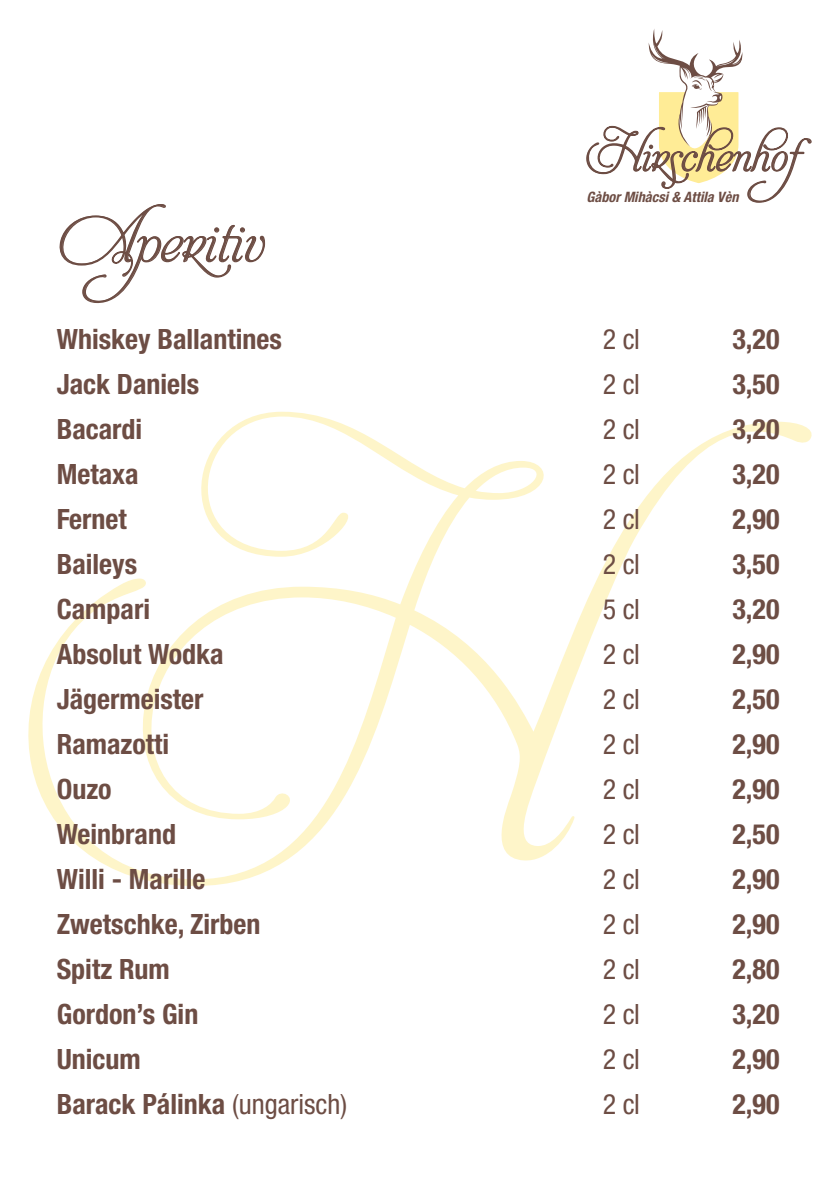
<style>
.page{position:relative;width:840px;height:1191px;background:#fff}
.page>*{position:absolute;margin:0;border:0;box-sizing:border-box;transform-origin:0 0}
.t1{font:48px "Aphrodite Slim Pro";color:#6d4d44}
.t2{font:36.6px "Aphrodite Slim Pro";color:#6d4d44}
.Speisen{font:700 condensed 28px "Helvetica Neue";color:#6d4d44}
.Speisen-2{font:condensed 28px "Helvetica Neue";letter-spacing:-.02em;color:#6d4d44}
.t3{font:italic 700 condensed 14.4px "Helvetica Neue";color:#6d4d44}
.s1{font-weight:400}
</style>
<div class="page">
<svg style="left:28px;top:412px;width:784px;height:474px"></svg>
<svg style="left:586px;top:29px;width:226px;height:174px"></svg>
<svg style="left:59px;top:204px;width:206px;height:100px"></svg>
<p class="t1" style="left:57px;top:217px;width:209px">Ape ri ti v</p>
<h2 class="t2" style="left:585px;top:137px;width:272px">Hirschenhof</h2>
<p class="t3" style="left:586px;top:188px;width:153px">Gàbor Mihàcsi &amp; Attila Vèn</p>
<p class="Speisen" style="left:57px;top:322px;width:226px">Whiskey Ballantines</p>
<p class="Speisen-2" style="left:602px;top:323px;width:39px">2 cl</p>
<p class="Speisen" style="left:732px;top:322px;width:49px">3,20</p>
<p class="Speisen" style="left:57px;top:367px;width:144px">Jack Daniels</p>
<p class="Speisen-2" style="left:602px;top:368px;width:39px">2 cl</p>
<p class="Speisen" style="left:732px;top:367px;width:49px">3,50</p>
<p class="Speisen" style="left:57px;top:412px;width:87px">Bacardi</p>
<p class="Speisen-2" style="left:602px;top:413px;width:39px">2 cl</p>
<p class="Speisen" style="left:732px;top:412px;width:49px">3,20</p>
<p class="Speisen" style="left:57px;top:457px;width:83px">Metaxa</p>
<p class="Speisen-2" style="left:602px;top:458px;width:39px">2 cl</p>
<p class="Speisen" style="left:732px;top:457px;width:49px">3,20</p>
<p class="Speisen" style="left:57px;top:502px;width:71px">Fernet</p>
<p class="Speisen-2" style="left:602px;top:503px;width:39px">2 cl</p>
<p class="Speisen" style="left:732px;top:502px;width:49px">2,90</p>
<p class="Speisen" style="left:57px;top:547px;width:82px">Baileys</p>
<p class="Speisen-2" style="left:602px;top:548px;width:39px">2 cl</p>
<p class="Speisen" style="left:732px;top:547px;width:49px">3,50</p>
<p class="Speisen" style="left:57px;top:592px;width:95px">Campari</p>
<p class="Speisen-2" style="left:602px;top:593px;width:39px">5 cl</p>
<p class="Speisen" style="left:732px;top:592px;width:49px">3,20</p>
<p class="Speisen" style="left:57px;top:637px;width:168px">Absolut Wodka</p>
<p class="Speisen-2" style="left:602px;top:638px;width:39px">2 cl</p>
<p class="Speisen" style="left:732px;top:637px;width:49px">2,90</p>
<p class="Speisen" style="left:57px;top:682px;width:148px">Jägermeister</p>
<p class="Speisen-2" style="left:602px;top:683px;width:39px">2 cl</p>
<p class="Speisen" style="left:732px;top:682px;width:49px">2,50</p>
<p class="Speisen" style="left:57px;top:727px;width:114px">Ramazotti</p>
<p class="Speisen-2" style="left:602px;top:728px;width:39px">2 cl</p>
<p class="Speisen" style="left:732px;top:727px;width:49px">2,90</p>
<p class="Speisen" style="left:57px;top:772px;width:56px">Ouzo</p>
<p class="Speisen-2" style="left:602px;top:772px;width:39px">2 cl</p>
<p class="Speisen" style="left:732px;top:772px;width:49px">2,90</p>
<p class="Speisen" style="left:57px;top:817px;width:121px">Weinbrand</p>
<p class="Speisen-2" style="left:602px;top:817px;width:39px">2 cl</p>
<p class="Speisen" style="left:732px;top:817px;width:49px">2,50</p>
<p class="Speisen" style="left:57px;top:862px;width:150px">Willi - Marille</p>
<p class="Speisen-2" style="left:602px;top:862px;width:39px">2 cl</p>
<p class="Speisen" style="left:732px;top:862px;width:49px">2,90</p>
<p class="Speisen" style="left:57px;top:906px;width:205px">Zwetschke, Zirben</p>
<p class="Speisen-2" style="left:602px;top:907px;width:39px">2 cl</p>
<p class="Speisen" style="left:732px;top:906px;width:49px">2,90</p>
<p class="Speisen" style="left:57px;top:951px;width:114px">Spitz Rum</p>
<p class="Speisen-2" style="left:602px;top:952px;width:39px">2 cl</p>
<p class="Speisen" style="left:732px;top:951px;width:49px">2,80</p>
<p class="Speisen" style="left:57px;top:996px;width:143px">Gordon’s Gin</p>
<p class="Speisen-2" style="left:602px;top:997px;width:39px">2 cl</p>
<p class="Speisen" style="left:732px;top:996px;width:49px">3,20</p>
<p class="Speisen" style="left:57px;top:1041px;width:85px">Unicum</p>
<p class="Speisen-2" style="left:602px;top:1042px;width:39px">2 cl</p>
<p class="Speisen" style="left:732px;top:1041px;width:49px">2,90</p>
<p class="Speisen" style="left:57px;top:1086px;width:292px">Barack Pálinka <span class="s1">(ungarisch)</span></p>
<p class="Speisen-2" style="left:602px;top:1087px;width:39px">2 cl</p>
<p class="Speisen" style="left:732px;top:1086px;width:49px">2,90</p>
</div>
